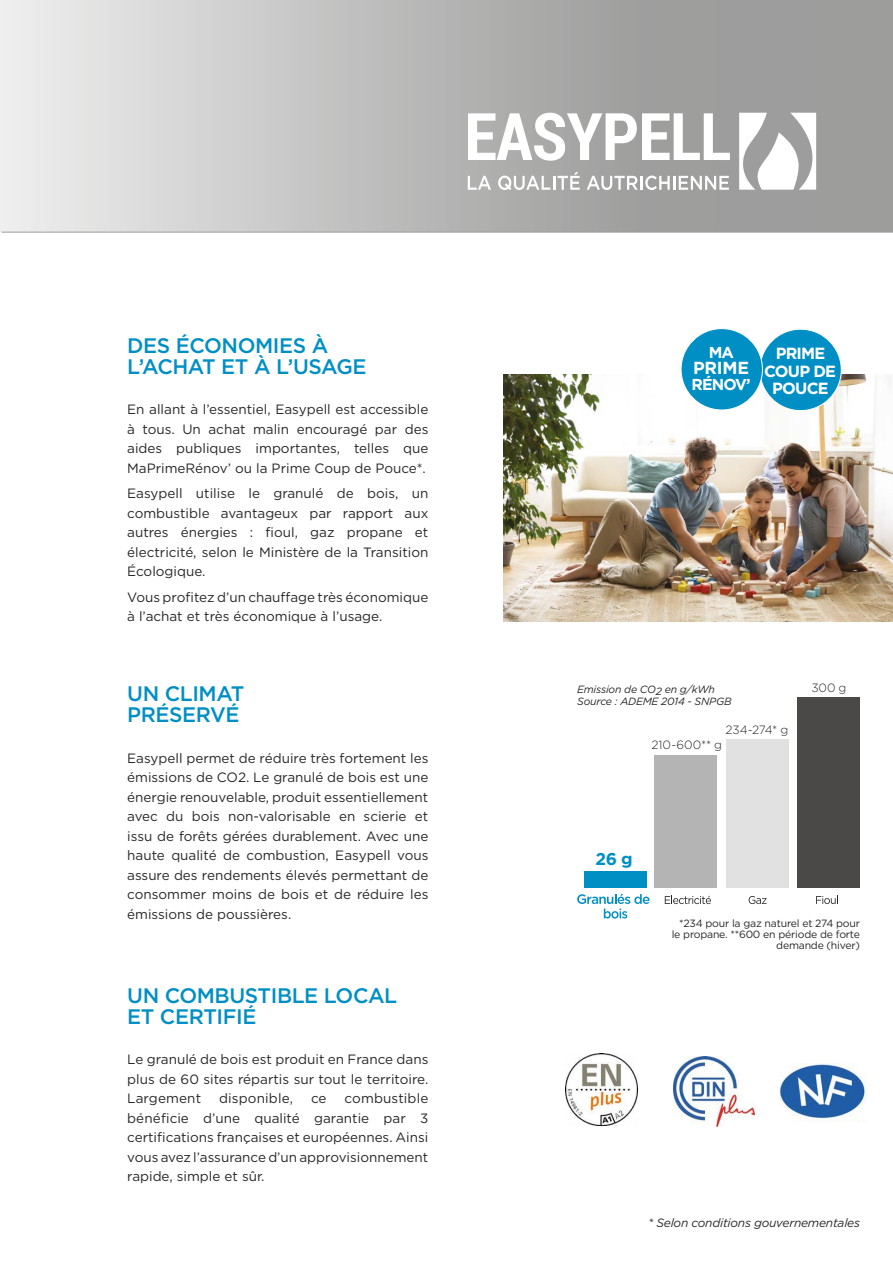
<style>
.page{position:relative;width:893px;height:1263px;background:#fff}
.page>*{position:absolute;margin:0;border:0;box-sizing:border-box;transform-origin:0 0}
.t1{font:500 21px/21px "Gotham";letter-spacing:-.02em;color:#008fc4}
.t2{font:700 17.4px "Gotham";letter-spacing:-.01em;color:#fff}
.t3{font:700 17.1px "Gotham";color:#008fc4}
.t4{font:700 16.2px "Gotham";letter-spacing:-.05em;color:#fff}
.t5{font:700 15.75px "Gotham";letter-spacing:-.06em;color:#fff}
.t6{font:13.5px/19.5px "Gotham";color:#272726;text-align:justify}
.t7{font:italic 12px "Gotham";letter-spacing:-.02em;color:#272726}
.t8{font:300 12px "Gotham";letter-spacing:-.005em;color:#272726}
.t9{font:10.5px/11.2px "Gotham";letter-spacing:-.02em;color:#272726;text-align:right}
.t10{font:italic 10.5px/12px "Gotham";letter-spacing:-.02em;color:#272726}
</style>
<div class="page">
<svg style="left:0;top:0;width:893px;height:232px;background:#bcbcbc"></svg>
<svg style="left:468px;top:113px;width:262px;height:48px"></svg>
<svg style="left:468px;top:176px;width:23px;height:14px"></svg>
<svg style="left:498px;top:172px;width:82px;height:18px"></svg>
<svg style="left:587px;top:176px;width:142px;height:14px"></svg>
<svg style="left:739px;top:113px;width:81px;height:77px"></svg>
<img style="left:566px;top:1053px;width:72px;height:73px">
<img style="left:674px;top:1056px;width:81px;height:70px">
<img style="left:780px;top:1064px;width:86px;height:58px">
<hr style="left:1px;top:232px;width:892px;height:1px;background:#9d9c9c">
<div style="left:655px;top:755px;width:62px;height:133px;background:#b4b4b4"></div>
<div style="left:726px;top:739px;width:62px;height:149px;background:#e1e1e1"></div>
<div style="left:797px;top:697px;width:62px;height:191px;background:#4a4948"></div>
<div style="left:584px;top:871px;width:62px;height:17px;background:#008fc4"></div>
<svg style="left:577px;top:894px;width:73px;height:24px"></svg>
<svg style="left:665px;top:896px;width:46px;height:8px"></svg>
<svg style="left:816px;top:896px;width:22px;height:8px"></svg>
<svg style="left:749px;top:896px;width:18px;height:8px"></svg>
<img style="left:503px;top:374px;width:390px;height:247px">
<div style="left:760px;top:329px;width:81px;height:82px;background:#008fc4;border-radius:50%"></div>
<div style="left:681px;top:328px;width:82px;height:82px;background:#008fc4;border-radius:50%"></div>
<div style="left:681px;top:328px;width:82px;height:82px;border:1px solid #fff;border-radius:50%"></div>
<h1 class="t1" style="left:127px;top:335px;width:241px">DES ÉCONOMIES À<br>L’ACHAT ET À L’USAGE</h1>
<p class="t6" style="left:127px;top:399px;width:303px">En allant à l’essentiel, Easypell est accessible à tous. Un achat malin encouragé par des aides publiques importantes, telles que MaPrimeRénov’ ou la Prime Coup de Pouce*.</p>
<p class="t6" style="left:127px;top:483px;width:303px">Easypell utilise le granulé de bois, un combustible avantageux par rapport aux autres énergies : fioul, gaz propane et électricité, selon le Ministère de la Transition Écologique.</p>
<p class="t6" style="left:127px;top:587px;width:303px">Vous profitez d’un chauffage très économique à l’achat et très économique à l’usage.</p>
<h1 class="t1" style="left:127px;top:683px;width:119px">UN CLIMAT<br>PRÉSERVÉ</h1>
<p class="t6" style="left:127px;top:748px;width:303px">Easypell permet de réduire très fortement les émissions de CO2. Le granulé de bois est une énergie renouvelable, produit essentiellement avec du bois non-valorisable en scierie et issu de forêts gérées durablement. Avec une haute qualité de combustion, Easypell vous assure des rendements élevés permettant de consommer moins de bois et de réduire les émissions de poussières.</p>
<h1 class="t1" style="left:127px;top:984px;width:272px">UN COMBUSTIBLE LOCAL<br>ET CERTIFIÉ</h1>
<p class="t6" style="left:127px;top:1049px;width:303px">Le granulé de bois est produit en France dans plus de 60 sites répartis sur tout le territoire.<br>Largement</p>
<p class="t6" style="left:127px;top:1088px;width:303px;text-indent:217px">combustible bénéficie d’une qualité garantie par 3 certifications françaises et européennes. Ainsi vous avez l’assurance d’un approvisionnement rapide, simple et sûr.</p>
<p class="t6" style="left:219px;top:1088px;width:75px">disponible,</p>
<p class="t6" style="left:311px;top:1088px;width:17px">ce</p>
<p class="t5" style="left:709px;top:342px;width:27px">MA</p>
<p class="t4" style="left:776px;top:343px;width:51px">PRIME</p>
<p class="t2" style="left:693px;top:356px;width:58px">PRIME</p>
<p class="t4" style="left:764px;top:360px;width:73px">COUP DE</p>
<p class="t5" style="left:692px;top:374px;width:60px">RÉNOV’</p>
<p class="t4" style="left:772px;top:377px;width:58px">POUCE</p>
<p class="t10" style="left:577px;top:683px;width:156px">Emission de CO2 en g/kWh<br>Source : ADEME 2014 - SNPGB</p>
<p class="t8" style="left:725px;top:722px;width:64px">234-274* g</p>
<p class="t8" style="left:651px;top:737px;width:72px">210-600** g</p>
<p class="t8" style="left:811px;top:680px;width:37px">300 g</p>
<p class="t3" style="left:595px;top:848px;width:39px">26 g</p>
<p class="t9" style="left:672px;top:917px;width:190px">*234 pour la gaz naturel et 274 pour le propane. **600 en période de forte demande (hiver)</p>
<p class="t7" style="left:648px;top:1215px;width:213px">* Selon conditions gouvernementales</p>
</div>
